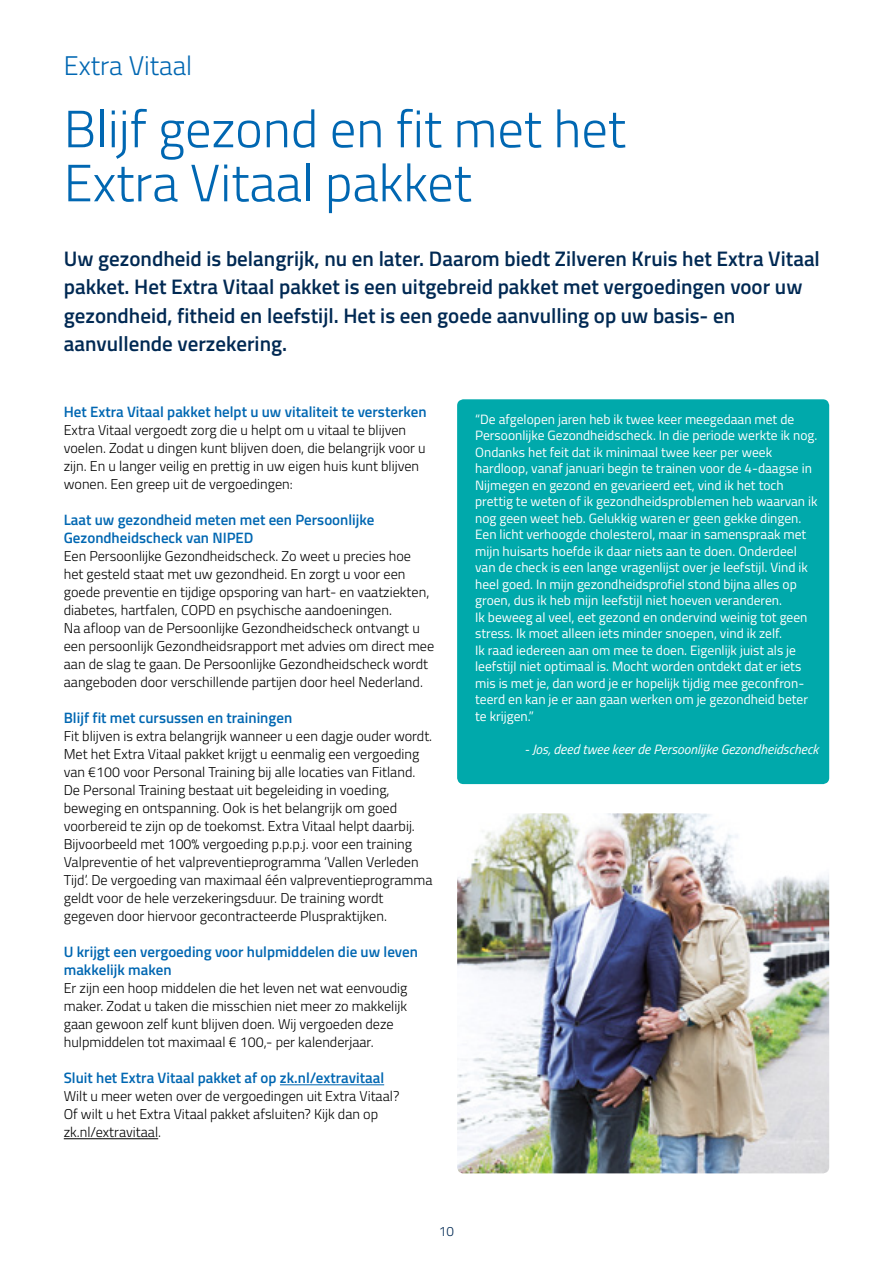
<style>
.page{position:relative;width:893px;height:1263px;background:#fff}
.page>*{position:absolute;margin:0;border:0;box-sizing:border-box;transform-origin:0 0}
.t1{font:300 52.5px/54px "Titillium Web";color:#0067b2}
.t2{font:300 27px "Titillium Web";color:#0067b2}
.t3{font:600 21px/28.5px "Titillium Web";color:#002953}
.t4{font:600 15px/18px "Titillium Web";color:#0067b2}
.t5{font:300 14.25px/18px "Titillium Web";color:#000}
.t6{font:13.5px/16.5px "Titillium Web";color:#fff}
.t7{font:italic 13.5px "Titillium Web";color:#fff}
.t8{font:300 13.5px "Titillium Web";color:#002953}
</style>
<div class="page">
<div style="left:457px;top:399px;width:372px;height:385px;background:#00a9ab;border-radius:6px"></div>
<img style="left:457px;top:813px;width:372px;height:360px">
<hr style="left:280px;top:1084px;width:104px;height:1px;background:#0067b2">
<hr style="left:64px;top:1138px;width:94px;height:1px;background:#000">
<h2 class="t2" style="left:64px;top:46px;width:130px">Extra Vitaal</h2>
<h1 class="t1" style="left:64px;top:99px;width:564px">Blijf gezond en fit met het<br>Extra Vitaal pakket</h1>
<p class="t3" style="left:64px;top:243px;width:758px">Uw gezondheid is belangrijk, nu en later. Daarom biedt Zilveren Kruis het Extra Vitaal pakket. Het Extra Vitaal pakket is een uitgebreid pakket met vergoedingen voor uw gezondheid, fitheid en leefstijl. Het is een goede aanvulling op uw basis- en aanvullende verzekering.</p>
<p class="t4" style="left:64px;top:402px;width:364px">Het Extra Vitaal pakket helpt u uw vitaliteit te versterken</p>
<p class="t5" style="left:64px;top:421px;width:363px">Extra Vitaal vergoedt zorg die u helpt om u vitaal te blijven voelen. Zodat u dingen kunt blijven doen, die belangrijk voor u zijn. En u langer veilig en prettig in uw eigen huis kunt blijven wonen. Een greep uit de vergoedingen:</p>
<p class="t4" style="left:64px;top:510px;width:312px">Laat uw gezondheid meten met een Persoonlijke<br>Gezondheidscheck van NIPED</p>
<p class="t5" style="left:64px;top:547px;width:372px">Een Persoonlijke Gezondheidscheck. Zo weet u precies hoe het gesteld staat met uw gezondheid. En zorgt u voor een goede preventie en tijdige opsporing van hart- en vaatziekten, diabetes, hartfalen, COPD en psychische aandoeningen.<br>Na afloop van de Persoonlijke Gezondheidscheck ontvangt u een persoonlijk Gezondheidsrapport met advies om direct mee aan de slag te gaan. De Persoonlijke Gezondheidscheck wordt aangeboden door verschillende partijen door heel Nederland.</p>
<p class="t4" style="left:64px;top:708px;width:230px">Blijf fit met cursussen en trainingen</p>
<p class="t5" style="left:64px;top:727px;width:370px">Fit blijven is extra belangrijk wanneer u een dagje ouder wordt.<br>Met het Extra Vitaal pakket krijgt u eenmalig een vergoeding van €100 voor Personal Training bij alle locaties van Fitland.<br>De Personal Training bestaat uit begeleiding in voeding, beweging en ontspanning. Ook is het belangrijk om goed voorbereid te zijn op de toekomst. Extra Vitaal helpt daarbij.<br>Bijvoorbeeld met 100% vergoeding p.p.p.j. voor een training Valpreventie of het valpreventieprogramma ‘Vallen Verleden Tijd’. De vergoeding van maximaal één valpreventieprogramma geldt voor de hele verzekeringsduur. De training wordt gegeven door hiervoor gecontracteerde Pluspraktijken.</p>
<p class="t4" style="left:64px;top:942px;width:356px">U krijgt een vergoeding voor hulpmiddelen die uw leven makkelijk maken</p>
<p class="t5" style="left:64px;top:979px;width:345px">Er zijn een hoop middelen die het leven net wat eenvoudig maker. Zodat u taken die misschien niet meer zo makkelijk gaan gewoon zelf kunt blijven doen. Wij vergoeden deze hulpmiddelen tot maximaal € 100,- per kalenderjaar.</p>
<p class="t4" style="left:64px;top:1068px;width:322px">Sluit het Extra Vitaal pakket af op zk.nl/extravitaal</p>
<p class="t5" style="left:64px;top:1087px;width:337px">Wilt u meer weten over de vergoedingen uit Extra Vitaal?<br>Of wilt u het Extra Vitaal pakket afsluiten? Kijk dan op zk.nl/extravitaal.</p>
<p class="t6" style="left:475px;top:410px;width:344px">“De afgelopen jaren heb ik twee keer meegedaan met de Persoonlijke Gezondheidscheck. In die periode werkte ik nog.<br>Ondanks het feit dat ik minimaal twee keer per week hardloop, vanaf januari begin te trainen voor de 4-daagse in Nijmegen en gezond en gevarieerd eet, vind ik het toch prettig te weten of ik gezondheidsproblemen heb waarvan ik nog geen weet heb. Gelukkig waren er geen gekke dingen.<br>Een licht verhoogde cholesterol, maar in samenspraak met mijn huisarts hoefde ik daar niets aan te doen. Onderdeel van de check is een lange vragenlijst over je leefstijl. Vind ik heel goed. In mijn gezondheidsprofiel stond bijna alles op groen, dus ik heb mijn leefstijl niet hoeven veranderen.<br>Ik beweeg al veel, eet gezond en ondervind weinig tot geen stress. Ik moet alleen iets minder snoepen, vind ik zelf.<br>Ik raad iedereen aan om mee te doen. Eigenlijk juist als je leefstijl niet optimaal is. Mocht worden ontdekt dat er iets mis is met je, dan word je er hopelijk tijdig mee geconfron&shy;teerd en kan je er aan gaan werken om je gezondheid beter te krijgen.”</p>
<p class="t7" style="left:525px;top:739px;width:295px">- Jos, deed twee keer de Persoonlijke Gezondheidscheck</p>
<p class="t8" style="left:439px;top:1221px;width:17px">10</p>
</div>
